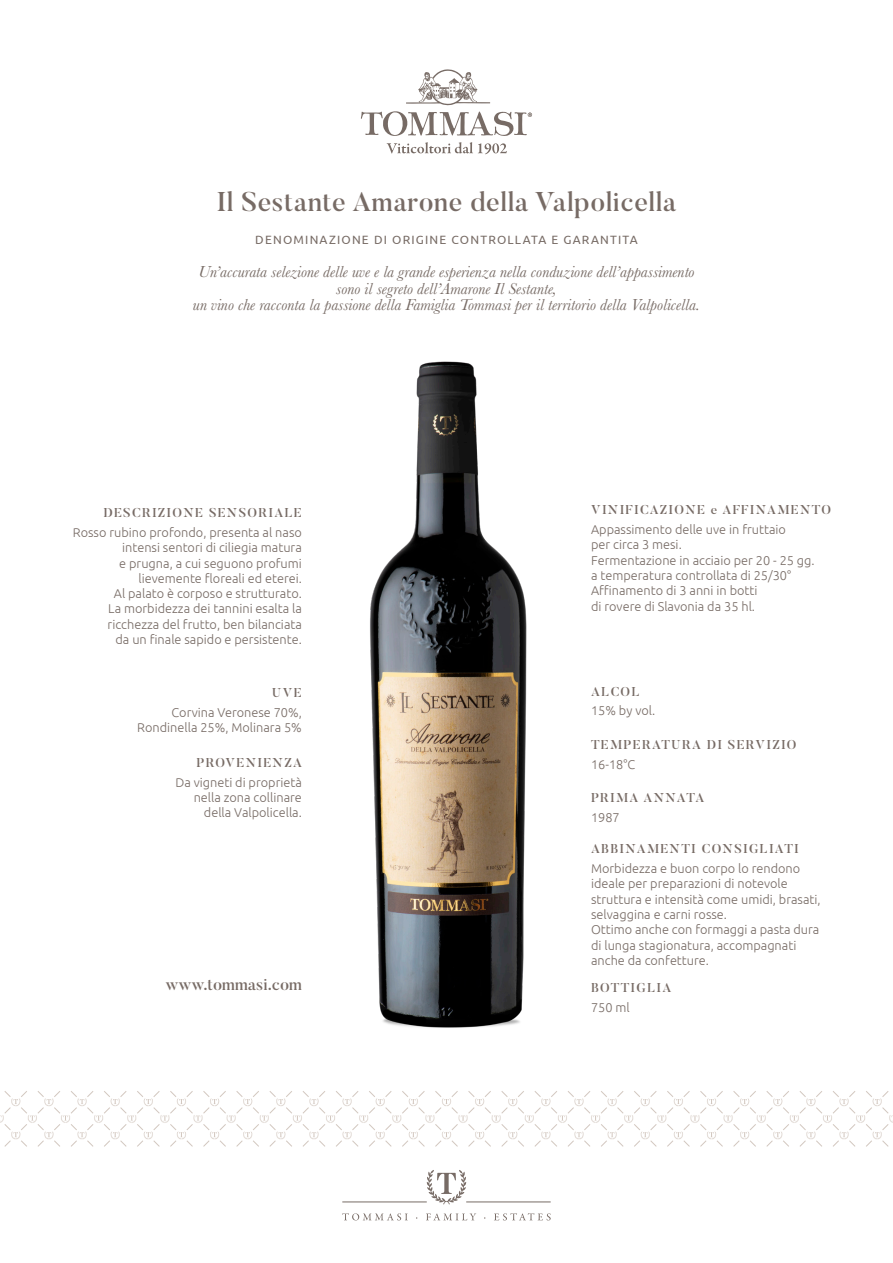
<style>
.page{position:relative;width:893px;height:1263px;background:#fff}
.page>*{position:absolute;margin:0;border:0;box-sizing:border-box;transform-origin:0 0}
.t1{font:500 27px "Butler";letter-spacing:.02em;color:#776b65}
.t2{font:italic 16.5px "Baskerville";color:#776b65}
.t3{font:500 16.5px "Butler";color:#776b65}
.t4{font:300 12.75px/15.3px "Ubuntu";color:#776b65}
.t5{font:500 12.75px "Butler";letter-spacing:.1em;color:#776b65}
.t6{font:12px "Ubuntu";letter-spacing:.1em;color:#776b65}
</style>
<div class="page">
<svg style="left:0;top:1091px;width:893px;height:56px"></svg>
<svg style="left:427px;top:1170px;width:39px;height:34px"></svg>
<hr style="left:342px;top:1202px;width:85px;height:1px;background:#776b65">
<hr style="left:466px;top:1202px;width:85px;height:1px;background:#776b65">
<svg style="left:342px;top:1213px;width:209px;height:7px"></svg>
<svg style="left:406px;top:69px;width:84px;height:36px"></svg>
<svg style="left:361px;top:111px;width:171px;height:25px"></svg>
<svg style="left:387px;top:142px;width:120px;height:12px"></svg>
<img style="left:370px;top:361px;width:157px;height:667px">
<p class="t1" style="left:216px;top:185px;width:462px">Il Sestante Amarone della Valpolicella</p>
<p class="t6" style="left:255px;top:233px;width:384px">DENOMINAZIONE DI ORIGINE CONTROLLATA E GARANTITA</p>
<p class="t2" style="left:198px;top:261px;width:498px">Un’accurata selezione delle uve e la grande esperienza nella conduzione dell’appassimento</p>
<p class="t2" style="left:336px;top:277px;width:222px">sono il segreto dell’Amarone Il Sestante,</p>
<p class="t2" style="left:193px;top:294px;width:509px">un vino che racconta la passione della Famiglia Tommasi per il territorio della Valpolicella.</p>
<p class="t5" style="left:103px;top:505px;width:200px">DESCRIZIONE SENSORIALE</p>
<p class="t4" style="left:73px;top:524px;width:231px;text-align:right">Rosso rubino profondo, presenta al naso intensi sentori di ciliegia matura</p>
<p class="t4" style="left:119px;top:555px;width:184px">e prugna, a cui seguono profumi</p>
<p class="t4" style="left:138px;top:570px;width:165px">lievemente floreali ed eterei.</p>
<p class="t4" style="left:114px;top:586px;width:190px">Al palato è corposo e strutturato.</p>
<p class="t4" style="left:108px;top:601px;width:196px">La morbidezza dei tannini esalta la ricchezza del frutto, ben bilanciata</p>
<p class="t4" style="left:116px;top:631px;width:188px">da un finale sapido e persistente.</p>
<p class="t5" style="left:272px;top:685px;width:31px">UVE</p>
<p class="t4" style="left:171px;top:704px;width:132px">Corvina Veronese 70%,</p>
<p class="t4" style="left:137px;top:720px;width:166px">Rondinella 25%, Molinara 5%</p>
<p class="t5" style="left:196px;top:754px;width:107px">PROVENIENZA</p>
<p class="t4" style="left:175px;top:774px;width:128px">Da vigneti di proprietà</p>
<p class="t4" style="left:194px;top:789px;width:110px">nella zona collinare</p>
<p class="t4" style="left:204px;top:805px;width:99px">della Valpolicella.</p>
<p class="t3" style="left:165px;top:974px;width:138px">www.tommasi.com</p>
<p class="t5" style="left:591px;top:502px;width:241px">VINIFICAZIONE e AFFINAMENTO</p>
<p class="t4" style="left:591px;top:522px;width:196px">Appassimento delle uve in fruttaio</p>
<p class="t4" style="left:591px;top:537px;width:92px">per circa 3 mesi.</p>
<p class="t4" style="left:591px;top:552px;width:225px">Fermentazione in acciaio per 20 - 25 gg.</p>
<p class="t4" style="left:591px;top:567px;width:202px">a temperatura controllata di 25/30°</p>
<p class="t4" style="left:591px;top:583px;width:168px">Affinamento di 3 anni in botti</p>
<p class="t4" style="left:591px;top:598px;width:165px">di rovere di Slavonia da 35 hl.</p>
<p class="t5" style="left:591px;top:683px;width:50px">ALCOL</p>
<p class="t4" style="left:591px;top:703px;width:66px">15% by vol.</p>
<p class="t5" style="left:591px;top:736px;width:207px">TEMPERATURA DI SERVIZIO</p>
<p class="t4" style="left:591px;top:756px;width:46px">16-18°C</p>
<p class="t5" style="left:591px;top:790px;width:115px">PRIMA ANNATA</p>
<p class="t4" style="left:591px;top:809px;width:30px">1987</p>
<p class="t5" style="left:591px;top:841px;width:209px">ABBINAMENTI CONSIGLIATI</p>
<p class="t4" style="left:591px;top:860px;width:231px">Morbidezza e buon corpo lo rendono ideale per preparazioni di notevole struttura e intensità come umidi, brasati, selvaggina e carni rosse.</p>
<p class="t4" style="left:591px;top:922px;width:230px">Ottimo anche con formaggi a pasta dura di lunga stagionatura, accompagnati anche da confetture.</p>
<p class="t5" style="left:591px;top:979px;width:82px">BOTTIGLIA</p>
<p class="t4" style="left:591px;top:999px;width:40px">750 ml</p>
</div>
